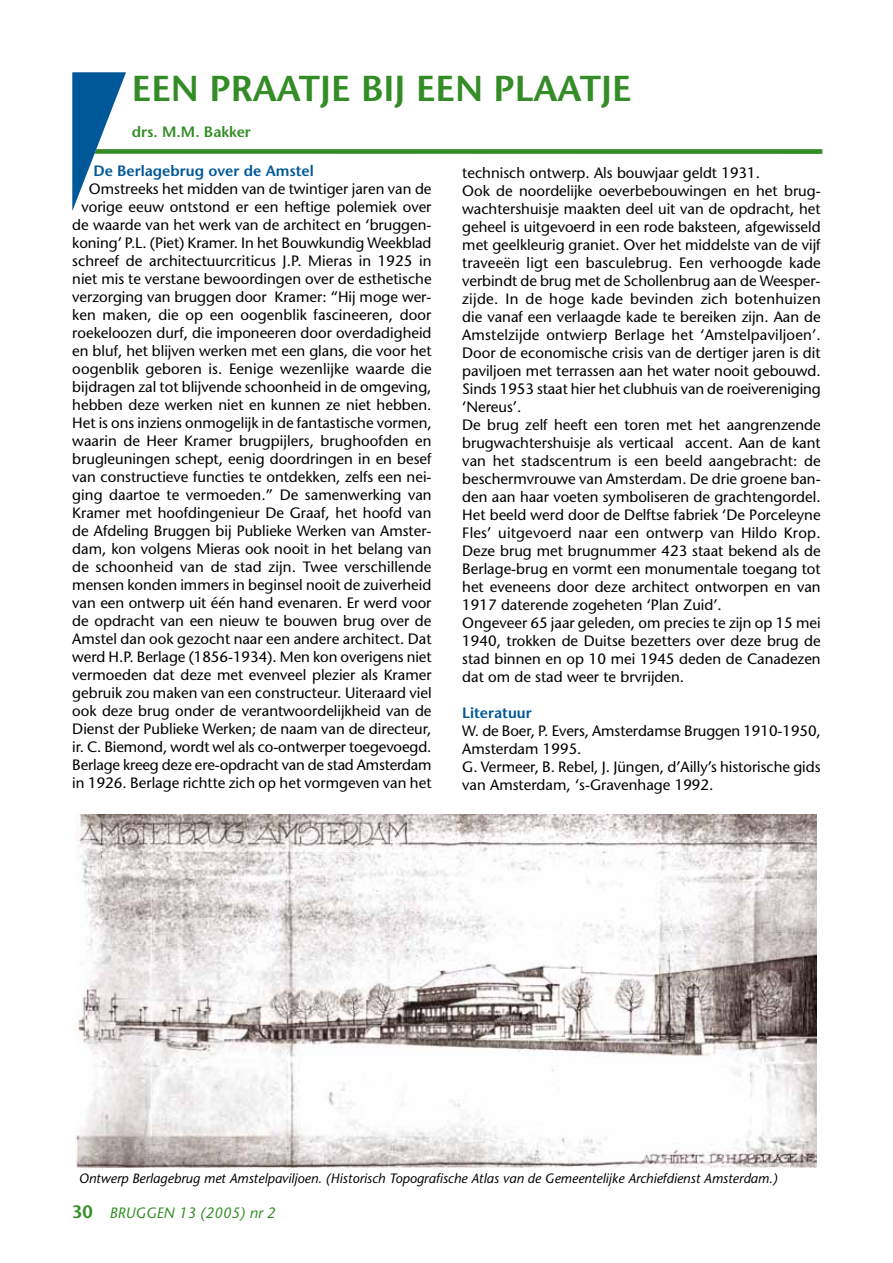
<style>
.page{position:relative;width:893px;height:1263px;background:#fff}
.page>*{position:absolute;margin:0;border:0;box-sizing:border-box;transform-origin:0 0}
.t1{font:600 36px "Stone Sans";color:#338c26}
.t2{font:15px/18px "Stone Sans";color:#000}
.t3{font:600 15px "Stone Sans";color:#005899}
.t4{font:italic 15px "Stone Sans";color:#338c26}
.t5{font:600 15px "Stone Sans";color:#338c26}
.t6{font:italic 13.5px "Stone Sans";color:#000}
.s1{font-weight:600;font-style:normal;font-size:18px}
</style>
<div class="page">
<img style="left:76px;top:814px;width:740px;height:353px">
<svg style="left:72px;top:72px;width:750px;height:138px"></svg>
<h1 class="t1" style="left:132px;top:66px;width:501px">EEN PRAATJE BIJ EEN PLAATJE</h1>
<p class="t5" style="left:132px;top:122px;width:121px">drs. M.M. Bakker</p>
<p class="t3" style="left:93px;top:161px;width:222px">De Berlagebrug over de Amstel</p>
<p class="t2" style="left:72px;top:179px;width:361px;text-align:right">Omstreeks het midden van de twintiger jaren van de vorige eeuw ontstond er een heftige polemiek over de waarde van het werk van de architect en ‘bruggen&shy;koning’ P.L. (Piet) Kramer. In het Bouwkundig Weekblad schreef de architectuurcriticus J.P. Mieras in 1925 in niet mis te verstane bewoordingen over de esthetische verzorging van bruggen door Kramer: “Hij moge wer&shy;ken maken, die op een oogenblik fascineeren, door roekeloozen durf, die imponeeren door overdadigheid en bluf, het blijven werken met een glans, die voor het oogenblik geboren is. Eenige wezenlijke waarde die bijdragen zal tot blijvende schoonheid in de omgeving, hebben deze werken niet en kunnen ze niet hebben.<br>Het is ons inziens onmogelijk in de fantastische vormen, waarin de Heer Kramer brugpijlers, brughoofden en brugleuningen schept, eenig doordringen in en besef van constructieve functies te ontdekken, zelfs een nei&shy;ging daartoe te vermoeden.” De samenwerking van Kramer met hoofdingenieur De Graaf, het hoofd van de Afdeling Bruggen bij Publieke Werken van Amster&shy;dam, kon volgens Mieras ook nooit in het belang van de schoonheid van de stad zijn. Twee verschillende mensen konden immers in beginsel nooit de zuiverheid van een ontwerp uit één hand evenaren. Er werd voor de opdracht van een nieuw te bouwen brug over de Amstel dan ook gezocht naar een andere architect. Dat werd H.P. Berlage (1856-1934). Men kon overigens niet vermoeden dat deze met evenveel plezier als Kramer gebruik zou maken van een constructeur. Uiteraard viel ook deze brug onder de verantwoordelijkheid van de Dienst der Publieke Werken; de naam van de directeur, ir. C. Biemond, wordt wel als co-ontwerper toegevoegd.<br>Berlage kreeg deze ere-opdracht van de stad Amsterdam in 1926. Berlage richtte zich op het vormgeven van het</p>
<p class="t2" style="left:462px;top:163px;width:360px">technisch ontwerp. Als bouwjaar geldt 1931.<br>Ook de noordelijke oeverbebouwingen en het brug&shy;wachtershuisje maakten deel uit van de opdracht, het geheel is uitgevoerd in een rode baksteen, afgewisseld met geelkleurig graniet. Over het middelste van de vijf traveeën ligt een basculebrug. Een verhoogde kade verbindt de brug met de Schollenbrug aan de Weesper&shy;zijde. In de hoge kade bevinden zich botenhuizen die vanaf een verlaagde kade te bereiken zijn. Aan de Amstelzijde ontwierp Berlage het ‘Amstelpaviljoen’.<br>Door de economische crisis van de dertiger jaren is dit paviljoen met terrassen aan het water nooit gebouwd.<br>Sinds 1953 staat hier het clubhuis van de roeivereniging ‘Nereus’.<br>De brug zelf heeft een toren met het aangrenzende brugwachtershuisje als verticaal accent. Aan de kant van het stadscentrum is een beeld aangebracht: de beschermvrouwe van Amsterdam. De drie groene ban&shy;den aan haar voeten symboliseren de grachtengordel.<br>Het beeld werd door de Delftse fabriek ‘De Porceleyne Fles’ uitgevoerd naar een ontwerp van Hildo Krop.<br>Deze brug met brugnummer 423 staat bekend als de Berlage-brug en vormt een monumentale toegang tot het eveneens door deze architect ontworpen en van 1917 daterende zogeheten ‘Plan Zuid’.<br>Ongeveer 65 jaar geleden, om precies te zijn op 15 mei 1940, trokken de Duitse bezetters over deze brug de stad binnen en op 10 mei 1945 deden de Canadezen dat om de stad weer te brvrijden.</p>
<p class="t3" style="left:462px;top:703px;width:71px">Literatuur</p>
<p class="t2" style="left:462px;top:721px;width:360px">W. de Boer, P. Evers, Amsterdamse Bruggen 1910-1950, Amsterdam 1995.<br>G. Vermeer, B. Rebel, J. Jüngen, d’Ailly’s historische gids van Amsterdam, ‘s-Gravenhage 1992.</p>
<p class="t6" style="left:79px;top:1170px;width:700px">Ontwerp Berlagebrug met Amstelpaviljoen. (Historisch Topografische Atlas van de Gemeentelijke Archiefdienst Amsterdam.)</p>
<p class="t4" style="left:72px;top:1203px;width:205px"><span class="s1">30</span> BRUGGEN 13 (2005) nr 2</p>
</div>
